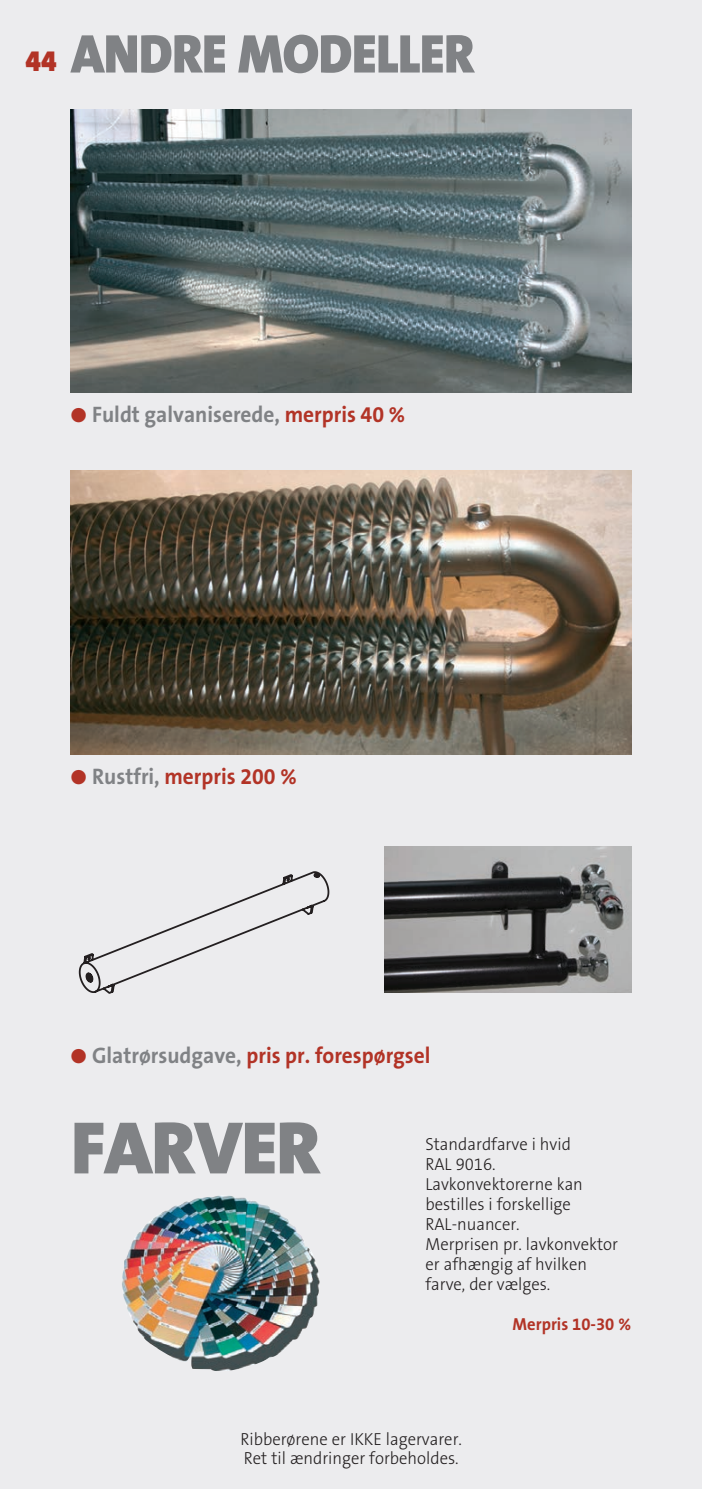
<style>
.page{position:relative;width:702px;height:1489px;background:#fff}
.page>*{position:absolute;margin:0;border:0;box-sizing:border-box;transform-origin:0 0}
.t1{font:900 75px "The Sans B9";color:#808285}
.t2{font:900 55px "The Sans B9";letter-spacing:-.015em;color:#808285;scale:.95 1}
.t3{font:900 30px "The Sans B9";color:#b23326;scale:.95 1}
.t4{font:700 22.5px "The Sans B7";color:#b23326;scale:.95 1}
.t5{font:700 22.5px "The Sans B7";color:#808285;scale:.95 1}
.t6{font:300 17.5px/20px "The Sans B3";color:#231f20;scale:.95 1}
.t7{font:700 17.5px "The Sans B7";color:#b23326;scale:.95 1}
.s1{color:#b23326}
.s2{color:#808285}
</style>
<div class="page">
<div style="left:0;top:0;width:702px;height:1488px;background:#ececee"></div>
<img style="left:71px;top:109px;width:560px;height:284px">
<img style="left:71px;top:471px;width:560px;height:283px">
<img style="left:122px;top:1195px;width:198px;height:176px">
<svg style="left:79px;top:871px;width:250px;height:122px"></svg>
<img style="left:384px;top:846px;width:247px;height:146px">
<h3 class="t3" style="left:25px;top:45px;width:34px">44</h3>
<h2 class="t2" style="left:71px;top:24px;width:426px">ANDRE MODELLER</h2>
<p class="t5" style="left:71px;top:402px;width:353px"><span class="s1">●</span> Fuldt galvaniserede, <span class="s1">merpris 40 %</span></p>
<p class="t4" style="left:71px;top:765px;width:239px">● <span class="s2">Rustfri,</span> merpris 200 %</p>
<p class="t4" style="left:71px;top:1043px;width:380px">● <span class="s2">Glatrørsudgave,</span> pris pr. forespørgsel</p>
<h1 class="t1" style="left:71px;top:1107px;width:43px">FARVER</h1>
<p class="t6" style="left:425px;top:1134px;width:204px">Standardfarve i hvid<br>RAL 9016.<br>Lavkonvektorerne kan bestilles i forskellige<br>RAL-nuancer.<br>Merprisen pr. lavkonvektor er afhængig af hvilken farve, der vælges.</p>
<p class="t7" style="left:512px;top:1314px;width:126px">Merpris 10-30 %</p>
<p class="t6" style="left:240px;top:1429px;width:235px;line-height:19.2px">Ribberørene er IKKE lagervarer.<br>Ret til ændringer forbeholdes.</p>
</div>
